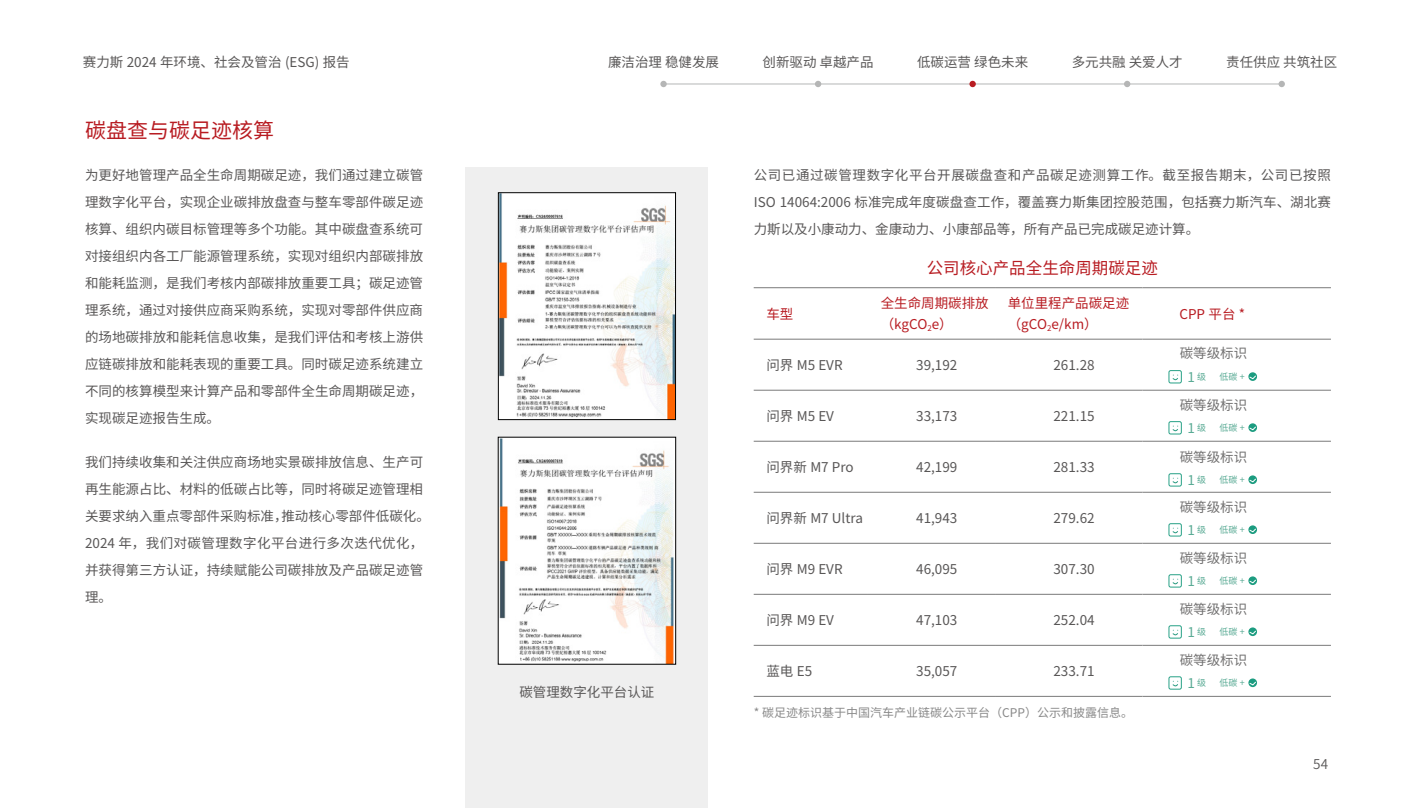
<style>
.page{position:relative;width:1416px;height:808px;background:#fff}
.page>*{position:absolute;margin:0;border:0;box-sizing:border-box;transform-origin:0 0}
.t1{font:21px "Source Han Sans CN";color:#b81c22}
.t2{font:16.5px "Source Han Sans CN";color:#b81c22}
.t3{font:13.5px/27px "Source Han Sans CN";color:#595757;text-align:justify}
.t4{font:13.5px/23.1px "Source Han Sans CN";color:#727171}
.t5{font:13.5px/21px "Source Han Sans CN";color:#b81c22}
.t6{font:13.5px "Source Han Sans CN";color:#595757}
.t7{font:12px "Source Han Sans CN";color:#898989}
.t8{font:9px "Source Han Sans CN";color:#5aab95}
.s1{color:#5aab95}
.s2{font-size:9px;color:#5aab95}
</style>
<div class="page">
<hr style="left:663px;top:84px;width:619px;height:1px;background:#b5b6b6">
<div style="left:660px;top:81px;width:7px;height:6px;background:#b5b6b6;border-radius:50%"></div>
<svg style="left:815px;top:81px;width:6px;height:6px"></svg>
<div style="left:969px;top:81px;width:7px;height:6px;background:#b81c22;border-radius:50%"></div>
<svg style="left:1124px;top:81px;width:6px;height:6px"></svg>
<div style="left:1278px;top:81px;width:7px;height:6px;background:#b5b6b6;border-radius:50%"></div>
<div style="left:466px;top:168px;width:242px;height:640px;background:#efefef"></div>
<img style="left:500px;top:194px;width:174px;height:224px">
<div style="left:498px;top:192px;width:178px;height:228px;border:1px solid #000"></div>
<img style="left:500px;top:439px;width:174px;height:223px">
<hr style="left:754px;top:287px;width:114px;height:1px;background:#898989">
<hr style="left:868px;top:287px;width:127px;height:1px;background:#898989">
<hr style="left:995px;top:287px;width:147px;height:1px;background:#898989">
<hr style="left:1142px;top:287px;width:189px;height:1px;background:#898989">
<hr style="left:754px;top:339px;width:114px;height:1px;background:#898989">
<hr style="left:868px;top:339px;width:127px;height:1px;background:#898989">
<hr style="left:995px;top:339px;width:147px;height:1px;background:#898989">
<hr style="left:1142px;top:339px;width:189px;height:1px;background:#898989">
<hr style="left:754px;top:390px;width:114px;height:1px;background:#898989">
<hr style="left:868px;top:390px;width:127px;height:1px;background:#898989">
<hr style="left:995px;top:390px;width:147px;height:1px;background:#898989">
<hr style="left:1142px;top:390px;width:189px;height:1px;background:#898989">
<hr style="left:754px;top:441px;width:114px;height:1px;background:#898989">
<hr style="left:868px;top:441px;width:127px;height:1px;background:#898989">
<hr style="left:995px;top:441px;width:147px;height:1px;background:#898989">
<hr style="left:1142px;top:441px;width:189px;height:1px;background:#898989">
<hr style="left:754px;top:492px;width:114px;height:1px;background:#898989">
<hr style="left:868px;top:492px;width:127px;height:1px;background:#898989">
<hr style="left:995px;top:492px;width:147px;height:1px;background:#898989">
<hr style="left:1142px;top:492px;width:189px;height:1px;background:#898989">
<hr style="left:754px;top:543px;width:114px;height:1px;background:#898989">
<hr style="left:868px;top:543px;width:127px;height:1px;background:#898989">
<hr style="left:995px;top:543px;width:147px;height:1px;background:#898989">
<hr style="left:1142px;top:543px;width:189px;height:1px;background:#898989">
<hr style="left:754px;top:594px;width:114px;height:1px;background:#898989">
<hr style="left:868px;top:594px;width:127px;height:1px;background:#898989">
<hr style="left:995px;top:594px;width:147px;height:1px;background:#898989">
<hr style="left:1142px;top:594px;width:189px;height:1px;background:#898989">
<hr style="left:754px;top:645px;width:114px;height:1px;background:#898989">
<hr style="left:868px;top:645px;width:127px;height:1px;background:#898989">
<hr style="left:995px;top:645px;width:147px;height:1px;background:#898989">
<hr style="left:1142px;top:645px;width:189px;height:1px;background:#898989">
<hr style="left:754px;top:696px;width:114px;height:1px;background:#898989">
<hr style="left:868px;top:696px;width:127px;height:1px;background:#898989">
<hr style="left:995px;top:696px;width:147px;height:1px;background:#898989">
<hr style="left:1142px;top:696px;width:189px;height:1px;background:#898989">
<div style="left:1169px;top:421px;width:13px;height:13px;border:1px solid #27a186;border-radius:2px"></div>
<svg style="left:1172px;top:426px;width:7px;height:7px"></svg>
<svg style="left:1248px;top:423px;width:9px;height:9px"></svg>
<svg style="left:1249px;top:426px;width:8px;height:4px"></svg>
<div style="left:1169px;top:370px;width:13px;height:13px;border:1px solid #27a186;border-radius:2px"></div>
<svg style="left:1172px;top:375px;width:7px;height:7px"></svg>
<svg style="left:1248px;top:372px;width:9px;height:9px"></svg>
<svg style="left:1249px;top:375px;width:8px;height:4px"></svg>
<div style="left:1169px;top:473px;width:13px;height:13px;border:1px solid #27a186;border-radius:2px"></div>
<svg style="left:1172px;top:478px;width:7px;height:7px"></svg>
<svg style="left:1248px;top:475px;width:9px;height:9px"></svg>
<svg style="left:1249px;top:478px;width:8px;height:5px"></svg>
<div style="left:1169px;top:523px;width:13px;height:13px;border:1px solid #27a186;border-radius:2px"></div>
<svg style="left:1172px;top:528px;width:7px;height:7px"></svg>
<svg style="left:1248px;top:525px;width:9px;height:9px"></svg>
<svg style="left:1249px;top:528px;width:8px;height:5px"></svg>
<div style="left:1169px;top:574px;width:13px;height:13px;border:1px solid #27a186;border-radius:2px"></div>
<svg style="left:1172px;top:579px;width:7px;height:7px"></svg>
<svg style="left:1248px;top:576px;width:9px;height:9px"></svg>
<svg style="left:1249px;top:579px;width:8px;height:5px"></svg>
<div style="left:1169px;top:625px;width:13px;height:13px;border:1px solid #27a186;border-radius:2px"></div>
<svg style="left:1172px;top:630px;width:7px;height:7px"></svg>
<svg style="left:1248px;top:627px;width:9px;height:9px"></svg>
<svg style="left:1249px;top:630px;width:8px;height:5px"></svg>
<div style="left:1169px;top:676px;width:13px;height:13px;border:1px solid #27a186;border-radius:2px"></div>
<svg style="left:1172px;top:681px;width:7px;height:7px"></svg>
<svg style="left:1248px;top:678px;width:9px;height:9px"></svg>
<svg style="left:1249px;top:681px;width:8px;height:5px"></svg>
<p class="t3" style="left:83px;top:49px;width:268px">赛力斯 2024 年环境、社会及管治 (ESG) 报告</p>
<p class="t3" style="left:608px;top:49px;width:113px">廉洁治理 稳健发展</p>
<p class="t3" style="left:763px;top:49px;width:113px">创新驱动 卓越产品</p>
<p class="t3" style="left:917px;top:49px;width:113px">低碳运营 绿色未来</p>
<p class="t3" style="left:1072px;top:49px;width:113px">多元共融 关爱人才</p>
<p class="t3" style="left:1226px;top:49px;width:113px">责任供应 共筑社区</p>
<h1 class="t1" style="left:85px;top:118px;width:190px">碳盘查与碳足迹核算</h1>
<p class="t3" style="left:85px;top:161px;width:340px">为更好地管理产品全生命周期碳足迹，我们通过建立碳管理数字化平台，实现企业碳排放盘查与整车零部件碳足迹核算、组织内碳目标管理等多个功能。其中碳盘查系统可对接组织内各工厂能源管理系统，实现对组织内部碳排放和能耗监测，是我们考核内部碳排放重要工具；碳足迹管理系统，通过对接供应商采购系统，实现对零部件供应商的场地碳排放和能耗信息收集，是我们评估和考核上游供应链碳排放和能耗表现的重要工具。同时碳足迹系统建立不同的核算模型来计算产品和零部件全生命周期碳足迹，实现碳足迹报告生成。</p>
<p class="t3" style="left:85px;top:448px;width:346px;text-align:left">我们持续收集和关注供应商场地实景碳排放信息、生产可再生能源占比、材料的低碳占比等，同时将碳足迹管理相关要求纳入重点零部件采购标准，推动核心零部件低碳化。<br>2024 年，我们对碳管理数字化平台进行多次迭代优化，并获得第三方认证，持续赋能公司碳排放及产品碳足迹管理。</p>
<p class="t3" style="left:519px;top:678px;width:136px">碳管理数字化平台认证</p>
<p class="t3" style="left:754px;top:161px;width:579px">公司已通过碳管理数字化平台开展碳盘查和产品碳足迹测算工作。截至报告期末，公司已按照ISO 14064:2006 标准完成年度碳盘查工作，覆盖赛力斯集团控股范围，包括赛力斯汽车、湖北赛力斯以及小康动力、金康动力、小康部品等，所有产品已完成碳足迹计算。</p>
<p class="t2" style="left:927px;top:259px;width:232px">公司核心产品全生命周期碳足迹</p>
<p class="t5" style="left:766px;top:303px;width:28px">车型</p>
<p class="t5" style="left:881px;top:293px;width:109px">全生命周期碳排放（kgCO<sub>2</sub>e）</p>
<p class="t5" style="left:1008px;top:293px;width:123px">单位里程产品碳足迹（gCO<sub>2</sub>e/km）</p>
<p class="t5" style="left:1179px;top:303px;width:67px">CPP 平台 *</p>
<p class="t3" style="left:766px;top:352px;width:78px">问界 M5 EVR</p>
<p class="t3" style="left:916px;top:352px;width:43px">39,192</p>
<p class="t3" style="left:1053px;top:352px;width:43px">261.28</p>
<p class="t3" style="left:766px;top:403px;width:69px">问界 M5 EV</p>
<p class="t3" style="left:916px;top:403px;width:43px">33,173</p>
<p class="t3" style="left:1053px;top:403px;width:43px">221.15</p>
<p class="t3" style="left:766px;top:454px;width:89px">问界新 M7 Pro</p>
<p class="t3" style="left:916px;top:454px;width:43px">42,199</p>
<p class="t3" style="left:1053px;top:454px;width:43px">281.33</p>
<p class="t3" style="left:766px;top:505px;width:98px">问界新 M7 Ultra</p>
<p class="t3" style="left:916px;top:505px;width:43px">41,943</p>
<p class="t3" style="left:1053px;top:505px;width:43px">279.62</p>
<p class="t3" style="left:766px;top:556px;width:78px">问界 M9 EVR</p>
<p class="t3" style="left:916px;top:556px;width:43px">46,095</p>
<p class="t3" style="left:1053px;top:556px;width:43px">307.30</p>
<p class="t3" style="left:766px;top:607px;width:69px">问界 M9 EV</p>
<p class="t3" style="left:916px;top:607px;width:43px">47,103</p>
<p class="t3" style="left:1053px;top:607px;width:43px">252.04</p>
<p class="t3" style="left:766px;top:658px;width:47px">蓝电 E5</p>
<p class="t3" style="left:916px;top:658px;width:43px">35,057</p>
<p class="t3" style="left:1053px;top:658px;width:43px">233.71</p>
<p class="t4" style="left:1187px;top:342px;width:61px;text-indent:-8px">碳等级标识<br><span class="s1">1</span><span class="s2">级</span></p>
<p class="t8" style="left:1220px;top:371px;width:27px">低碳 +</p>
<p class="t4" style="left:1187px;top:393px;width:61px;text-indent:-8px">碳等级标识<br><span class="s1">1</span><span class="s2">级</span></p>
<p class="t8" style="left:1220px;top:422px;width:27px">低碳 +</p>
<p class="t4" style="left:1187px;top:445px;width:61px;text-indent:-8px">碳等级标识<br><span class="s1">1</span><span class="s2">级</span></p>
<p class="t8" style="left:1220px;top:474px;width:27px">低碳 +</p>
<p class="t4" style="left:1187px;top:495px;width:61px;text-indent:-8px">碳等级标识<br><span class="s1">1</span><span class="s2">级</span></p>
<p class="t8" style="left:1220px;top:524px;width:27px">低碳 +</p>
<p class="t4" style="left:1187px;top:546px;width:61px;text-indent:-8px">碳等级标识<br><span class="s1">1</span><span class="s2">级</span></p>
<p class="t8" style="left:1220px;top:575px;width:27px">低碳 +</p>
<p class="t4" style="left:1187px;top:597px;width:61px;text-indent:-8px">碳等级标识<br><span class="s1">1</span><span class="s2">级</span></p>
<p class="t8" style="left:1220px;top:626px;width:27px">低碳 +</p>
<p class="t4" style="left:1187px;top:648px;width:61px;text-indent:-8px">碳等级标识<br><span class="s1">1</span><span class="s2">级</span></p>
<p class="t8" style="left:1220px;top:678px;width:27px">低碳 +</p>
<p class="t7" style="left:754px;top:706px;width:381px">* 碳足迹标识基于中国汽车产业链碳公示平台（CPP）公示和披露信息。</p>
<p class="t6" style="left:1313px;top:757px;width:16px">54</p>
</div>
